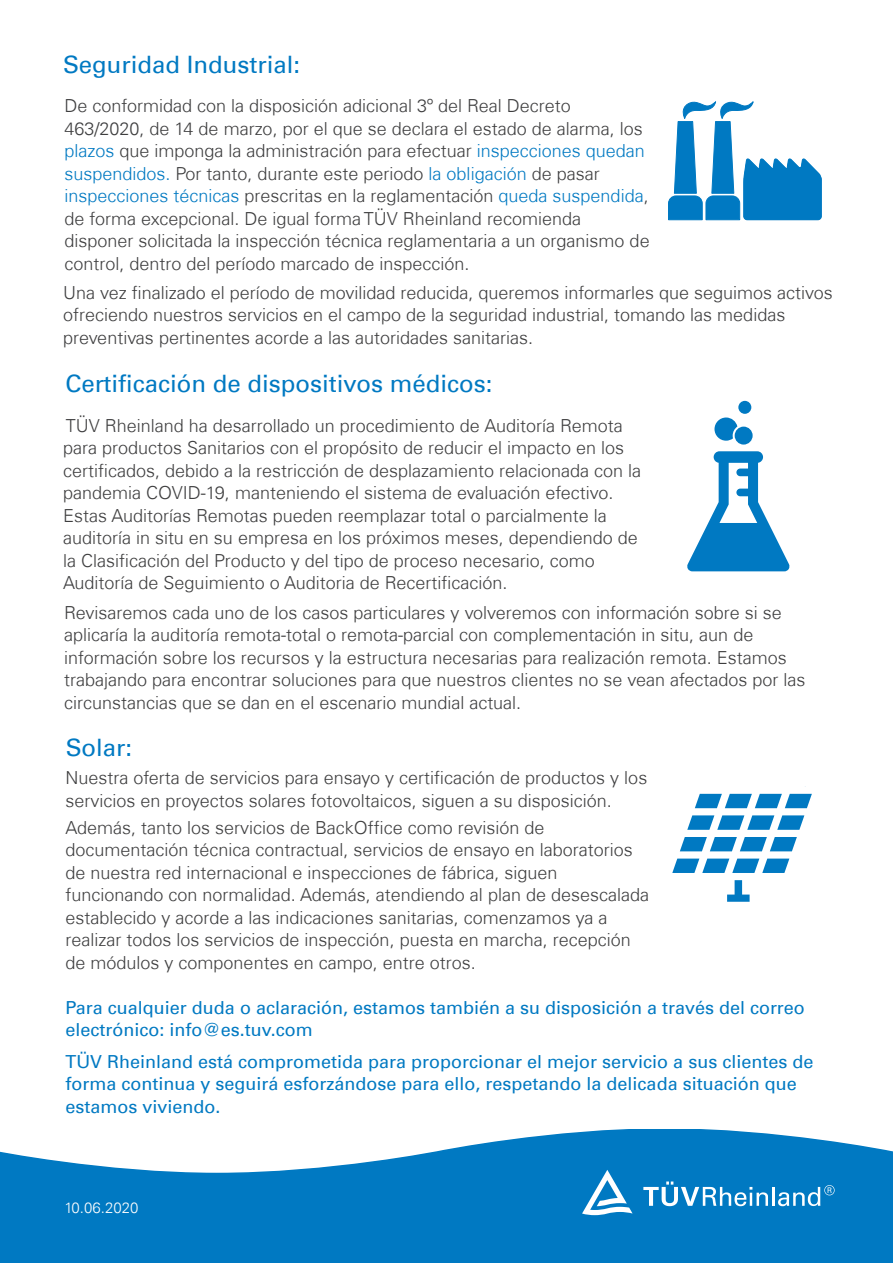
<style>
.page{position:relative;width:893px;height:1263px;background:#fff}
.page>*{position:absolute;margin:0;border:0;box-sizing:border-box;transform-origin:0 0}
.t1{font:24px "Univers Com 55 Roman";color:#0079c2}
.t2{font:300 18px/22.5px "Univers Com 45";color:#3e3e3f}
.t3{font:18px/22.5px "Univers Com 55 Roman";color:#0079c2}
.t4{font:300 15px "Univers Com 45";color:#fff}
.s1{color:#0079c2}
</style>
<div class="page">
<svg style="left:0;top:1129px;width:893px;height:134px"></svg>
<svg style="left:643px;top:1181px;width:125px;height:25px"></svg>
<hr style="left:772px;top:1187px;width:3px;height:19px;background:#fff">
<svg style="left:778px;top:1185px;width:57px;height:21px"></svg>
<svg style="left:582px;top:1170px;width:51px;height:45px"></svg>
<svg style="left:727px;top:880px;width:23px;height:22px"></svg>
<svg style="left:687px;top:815px;width:117px;height:15px"></svg>
<svg style="left:680px;top:837px;width:117px;height:14px"></svg>
<svg style="left:672px;top:858px;width:117px;height:15px"></svg>
<svg style="left:695px;top:794px;width:117px;height:14px"></svg>
<svg style="left:668px;top:101px;width:154px;height:119px"></svg>
<svg style="left:687px;top:451px;width:102px;height:120px"></svg>
<div style="left:738px;top:401px;width:13px;height:13px;background:#0079c2;border-radius:50%"></div>
<div style="left:735px;top:427px;width:18px;height:18px;background:#0079c2;border-radius:50%"></div>
<svg style="left:714px;top:417px;width:23px;height:24px"></svg>
<h1 class="t1" style="left:63px;top:50px;width:238px">Seguridad Industrial:</h1>
<p class="t2" style="left:64px;top:95px;width:587px">De conformidad con la disposición adicional 3º del Real Decreto 463/2020, de 14 de marzo, por el que se declara el estado de alarma, los <span class="s1">plazos</span> que imponga la administración para efectuar <span class="s1">inspecciones quedan suspendidos.</span> Por tanto, durante este periodo <span class="s1">la obligación</span> de pasar <span class="s1">inspecciones técnicas</span> prescritas en la reglamentación <span class="s1">queda suspendida</span>, de forma excepcional. De igual forma TÜV Rheinland recomienda disponer solicitada la inspección técnica reglamentaria a un organismo de control, dentro del período marcado de inspección.</p>
<p class="t2" style="left:63px;top:281px;width:771px">Una vez finalizado el período de movilidad reducida, queremos informarles que seguimos activos ofreciendo nuestros servicios en el campo de la seguridad industrial, tomando las medidas preventivas pertinentes acorde a las autoridades sanitarias.</p>
<h1 class="t1" style="left:65px;top:369px;width:429px">Certificación de dispositivos médicos:</h1>
<p class="t2" style="left:63px;top:414px;width:580px">TÜV Rheinland ha desarrollado un procedimiento de Auditoría Remota para productos Sanitarios con el propósito de reducir el impacto en los certificados, debido a la restricción de desplazamiento relacionada con la pandemia COVID-19, manteniendo el sistema de evaluación efectivo.<br>Estas Auditorías Remotas pueden reemplazar total o parcialmente la auditoría in situ en su empresa en los próximos meses, dependiendo de la Clasificación del Producto y del tipo de proceso necesario, como Auditoría de Seguimiento o Auditoria de Recertificación.</p>
<p class="t2" style="left:64px;top:601px;width:743px">Revisaremos cada uno de los casos particulares y volveremos con información sobre si se aplicaría la auditoría remota-total o remota-parcial con complementación in situ, aun de información sobre los recursos y la estructura necesarias para realización remota. Estamos trabajando para encontrar soluciones para que nuestros clientes no se vean afectados por las circunstancias que se dan en el escenario mundial actual.</p>
<h1 class="t1" style="left:66px;top:733px;width:68px">Solar:</h1>
<p class="t2" style="left:66px;top:766px;width:583px">Nuestra oferta de servicios para ensayo y certificación de productos y los servicios en proyectos solares fotovoltaicos, siguen a su disposición.</p>
<p class="t2" style="left:66px;top:816px;width:585px">Además, tanto los servicios de BackOffice como revisión de documentación técnica contractual, servicios de ensayo en laboratorios de nuestra red internacional e inspecciones de fábrica, siguen funcionando con normalidad. Además, atendiendo al plan de desescalada establecido y acorde a las indicaciones sanitarias, comenzamos ya a realizar todos los servicios de inspección, puesta en marcha, recepción de módulos y componentes en campo, entre otros.</p>
<p class="t3" style="left:65px;top:996px;width:741px">Para cualquier duda o aclaración, estamos también a su disposición a través del correo electrónico: info@es.tuv.com</p>
<p class="t3" style="left:65px;top:1050px;width:749px">TÜV Rheinland está comprometida para proporcionar el mejor servicio a sus clientes de forma continua y seguirá esforzándose para ello, respetando la delicada situación que estamos viviendo.</p>
<p class="t4" style="left:64px;top:1198px;width:75px">10.06.2020</p>
</div>
